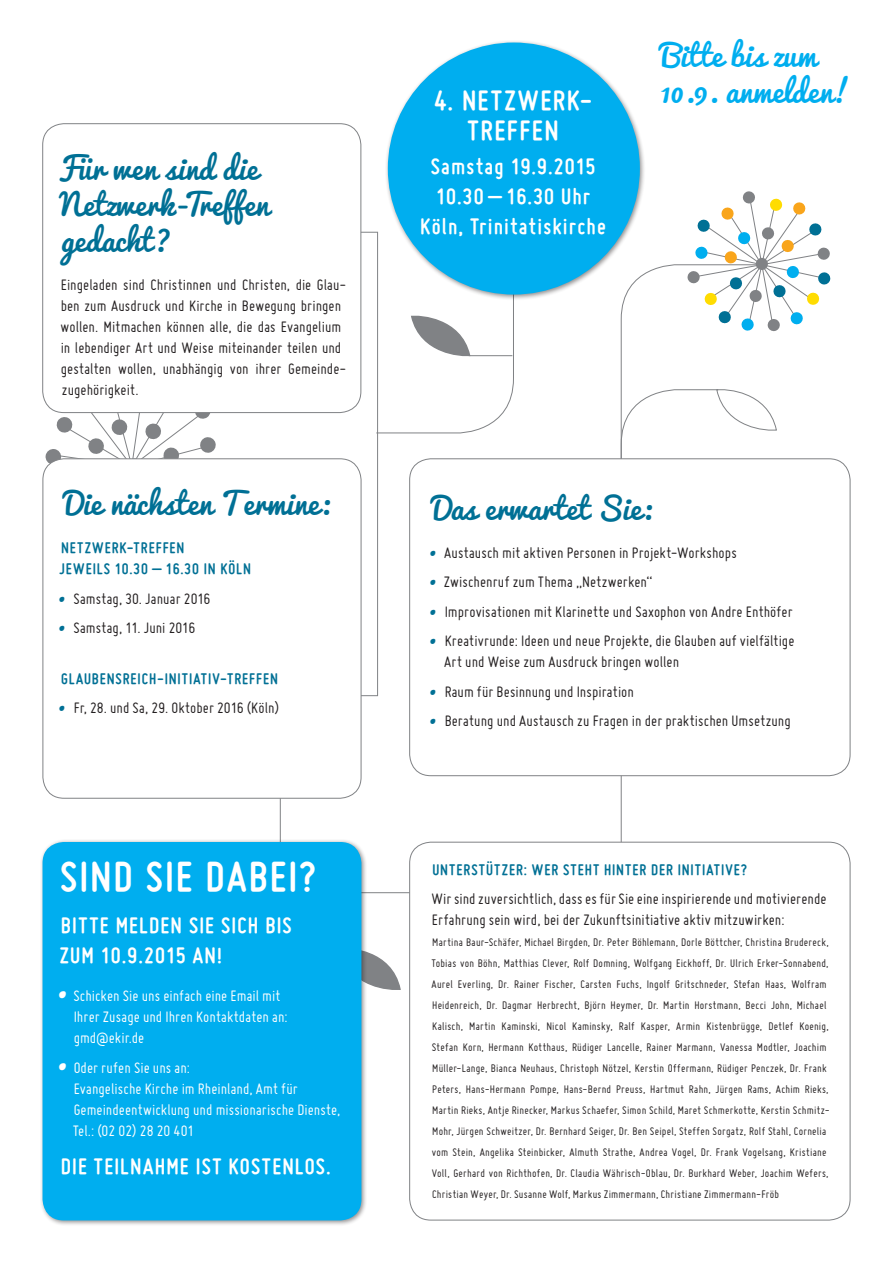
<style>
.page{position:relative;width:893px;height:1263px;background:#fff}
.page>*{position:absolute;margin:0;border:0;box-sizing:border-box;transform-origin:0 0}
.t1{font:700 45px "Miso";letter-spacing:.045em;color:#fff}
.t2{font:30px/36px "Pacifico";color:#007095}
.t3{font:30px/36px "Pacifico";color:#00aeef}
.t4{font:700 30px "Miso";color:#fff}
.t5{font:700 24px/30px "Miso";letter-spacing:.05em;color:#fff}
.t6{font:16.5px/21px "Miso";letter-spacing:.005em;color:#231f20}
.t7{font:16.5px/21px "Miso";letter-spacing:.005em;color:#fff}
.t8{font:700 16.5px/21px "Miso";letter-spacing:.06em;color:#007095}
.t9{font:12px/21px "Miso";letter-spacing:.02em;color:#231f20}
.s1{font-family:"Pacifico";color:#007095}
.s2{font-family:"Pacifico";font-size:22.5px}
</style>
<div class="page">
<svg style="left:44px;top:400px;width:183px;height:71px"></svg>
<hr style="left:271px;top:232px;width:107px;height:1px;background:#808285">
<hr style="left:377px;top:232px;width:1px;height:464px;background:#808285">
<hr style="left:215px;top:892px;width:518px;height:1px;background:#808285">
<svg style="left:368px;top:893px;width:34px;height:97px"></svg>
<svg style="left:620px;top:264px;width:141px;height:578px"></svg>
<svg style="left:687px;top:191px;width:144px;height:141px"></svg>
<svg style="left:376px;top:267px;width:138px;height:167px"></svg>
<hr style="left:469px;top:355px;width:43px;height:1px;background:#808285">
<div style="left:39px;top:839px;width:329px;height:387px;background:#231f20;opacity:.5"></div>
<div style="left:43px;top:842px;width:318px;height:378px;background:#00aeef;border-radius:21px"></div>
<div style="left:43px;top:124px;width:318px;height:289px;background:#fff;border-radius:21px"></div>
<div style="left:42px;top:123px;width:319px;height:290px;border:1px solid #808285;border-radius:21px"></div>
<div style="left:385px;top:39px;width:261px;height:262px;background:#231f20;opacity:.5"></div>
<div style="left:388px;top:43px;width:252px;height:252px;background:#00aeef;border-radius:50%"></div>
<div style="left:43px;top:459px;width:318px;height:339px;background:#fff;border-radius:21px"></div>
<div style="left:43px;top:458px;width:318px;height:341px;border:1px solid #808285;border-radius:21px"></div>
<div style="left:410px;top:459px;width:440px;height:317px;background:#fff;border-radius:21px"></div>
<div style="left:410px;top:842px;width:440px;height:378px;background:#fff;border-radius:21px"></div>
<h2 class="t2" style="left:58px;top:152px;width:213px">Für wen sind die<br>Netzwerk-Treffen gedacht?</h2>
<p class="t6" style="left:60px;top:274px;width:287px">Eingeladen sind Christinnen und Christen, die Glau&shy;ben zum Ausdruck und Kirche in Bewegung bringen wollen. Mitmachen können alle, die das Evangelium in lebendiger Art und Weise miteinander teilen und gestalten wollen, unabhängig von ihrer Gemeinde&shy;zugehörigkeit.</p>
<h2 class="t2" style="left:64px;top:487px;width:267px">Die nächsten Termine:</h2>
<h3 class="t8" style="left:60px;top:537px;width:191px">NETZWERK-TREFFEN<br>JEWEILS 10.30 – 16.30 IN KÖLN</h3>
<h3 class="t6" style="left:58px;top:588px;width:154px"><span class="s1">•</span> Samstag, 30. Januar 2016</h3>
<h3 class="t6" style="left:58px;top:617px;width:139px"><span class="s1">•</span> Samstag, 11. Juni 2016</h3>
<h3 class="t8" style="left:61px;top:668px;width:24px">GLAUBENSRE</h3>
<h3 class="t8" style="left:138px;top:668px;width:105px">ICH-INITIATIV-TREFFEN</h3>
<h3 class="t6" style="left:58px;top:697px;width:223px"><span class="s1">•</span> Fr, 28. und Sa, 29. Oktober 2016 (Köln)</h3>
<h1 class="t1" style="left:60px;top:851px;width:257px">SIND SIE DABEI?</h1>
<h3 class="t5" style="left:60px;top:910px;width:234px">BITTE MELDEN SIE SICH BIS<br>ZUM 10.9.2015 AN!</h3>
<h3 class="t7" style="left:74px;top:985px;width:216px;text-indent:-17px"><span class="s2">•</span> Schicken Sie uns einfach eine Email mit<br>Ihrer Zusage und Ihren Kontaktdaten an: gmd@ekir.de</h3>
<h3 class="t7" style="left:73px;top:1057px;width:269px;text-indent:-16px"><span class="s2">•</span> Oder rufen Sie uns an:<br>Evangelische Kirche im Rheinland, Amt für Gemeindeentwicklung und missionarische Dienste, Tel.: (02 02) 28 20 401</h3>
<h3 class="t5" style="left:61px;top:1151px;width:82px">DIE TEILNAHME</h3>
<h3 class="t5" style="left:196px;top:1151px;width:67px">IST KOSTEN</h3>
<h3 class="t5" style="left:295px;top:1151px;width:37px">LOS.</h3>
<h2 class="t4" style="left:434px;top:83px;width:101px">4. NETZWERK</h2>
<h2 class="t4" style="left:580px;top:83px;width:14px">-</h2>
<h2 class="t4" style="left:467px;top:113px;width:27px">TREFFEN</h2>
<h3 class="t5" style="left:420px;top:151px;width:187px;text-align:center">SAMSTAG 19.9.2015<br>10.30 – 16.30 UHR<br>KÖLN, TRINITATISKIRCHE</h3>
<h2 class="t3" style="left:661px;top:38px;width:191px">Bitte bis zum<br>10.9. anmelden!</h2>
<h2 class="t2" style="left:432px;top:491px;width:221px">Das erwartet Sie:</h2>
<h3 class="t6" style="left:429px;top:541px;width:310px"><span class="s1">•</span> Austausch mit aktiven Personen in Projekt-Workshops</h3>
<h3 class="t6" style="left:429px;top:571px;width:226px"><span class="s1">•</span> Zwischenruf zum Thema „Netzwerken“</h3>
<h3 class="t6" style="left:429px;top:600px;width:366px"><span class="s1">•</span> Improvisationen mit Klarinette und Saxophon von Andre Enthöfer</h3>
<h3 class="t6" style="left:444px;top:630px;width:352px;text-indent:-16px"><span class="s1">•</span> Kreativrunde: Ideen und neue Projekte, die Glauben auf vielfältige<br>Art und Weise zum Ausdruck bringen wollen</h3>
<h3 class="t6" style="left:429px;top:680px;width:207px"><span class="s1">•</span> Raum für Besinnung und Inspiration</h3>
<h3 class="t6" style="left:429px;top:710px;width:364px"><span class="s1">•</span> Beratung und Austausch zu Fragen in der praktischen Umsetzung</h3>
<h3 class="t8" style="left:432px;top:859px;width:316px">UNTERSTÜTZER: WER STEHT HINTER DER INITIATIVE?</h3>
<h3 class="t6" style="left:431px;top:888px;width:397px">Wir sind zuversichtlich, dass es für Sie eine inspirierende und motivierende<br>Erfahrung sein wird, bei der Zukunftsinitiative aktiv mitzuwirken:</h3>
<p class="t9" style="left:431px;top:932px;width:400px">Martina Baur-Schäfer, Michael Birgden, Dr. Peter Böhlemann, Dorle Böttcher, Christina Brudereck, Tobias von Böhn, Matthias Clever, Rolf Domning, Wolfgang Eickhoff, Dr. Ulrich Erker-Sonnabend, Aurel Everling, Dr. Rainer Fischer, Carsten Fuchs, Ingolf Gritschneder, Stefan Haas, Wolfram Heidenreich, Dr. Dagmar Herbrecht, Björn Heymer, Dr. Martin Horstmann, Becci John, Michael Kalisch, Martin Kaminski, Nicol Kaminsky, Ralf Kasper, Armin Kistenbrügge, Detlef Koenig, Stefan Korn, Hermann Kotthaus, Rüdiger Lancelle, Rainer Marmann, Vanessa Modtler, Joachim Müller-Lange, Bianca Neuhaus, Christoph Nötzel, Kerstin Offermann, Rüdiger Penczek, Dr. Frank Peters, Hans-Hermann Pompe, Hans-Bernd Preuss, Hartmut Rahn, Jürgen Rams, Achim Rieks, Martin Rieks, Antje Rinecker, Markus Schaefer, Simon Schild, Maret Schmerkotte, Kerstin Schmitz-Mohr, Jürgen Schweitzer, Dr. Bernhard Seiger, Dr. Ben Seipel, Steffen Sorgatz, Rolf Stahl, Cornelia vom Stein, Angelika Steinbicker, Almuth Strathe, Andrea Vogel, Dr. Frank Vogelsang, Kristiane Voll, Gerhard von Richthofen, Dr. Claudia Währisch-Oblau, Dr. Burkhard Weber, Joachim Wefers, Christian Weyer, Dr. Susanne Wolf, Markus Zimmermann, Christiane Zimmermann-Fröb</p>
</div>
